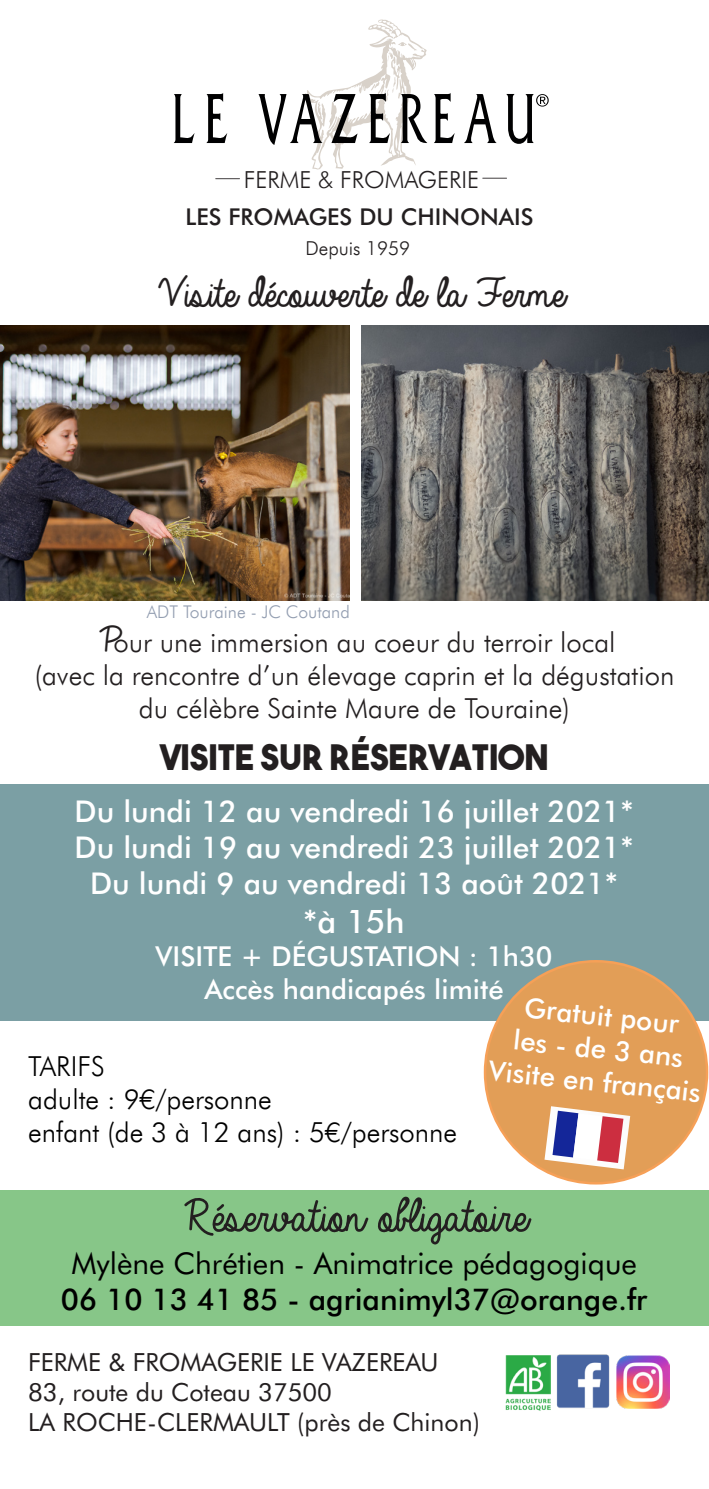
<style>
.page{position:relative;width:709px;height:1489px;background:#fff}
.page>*{position:absolute;margin:0;border:0;box-sizing:border-box;transform-origin:0 0}
.t1{font:50px "Always In My Heart";color:#231f20}
.t2{font:45px "Always In My Heart";color:#231f20}
.t3{font:35px "The Bold Font";color:#231f20}
.t4{font:500 32.5px "Futura BT";color:#fff}
.t5{font:500 30px "Futura BT";color:#fff}
.t6{font:30px "Futura BT";color:#000}
.t7{font:500 30px "Futura BT";color:#000}
.t8{font:300 27.5px "Futura BT";color:#231f20}
.t9{font:500 27.5px "Futura BT";color:#fff}
.t10{font:300 27.5px "Futura BT";color:#000}
.t11{font:25px "Futura BT";color:#231f20}
.t12{font:300 23.5px "Futura BT";color:#231f20}
.t13{font:500 23.25px "Futura BT";color:#231f20}
.t14{font:300 19.25px "Futura BT";color:#231f20}
.t15{font:300 17.5px "Futura BT";color:#939eb1}
.s1{font-family:"Always In My Heart";font-weight:400;font-size:40px}
</style>
<div class="page">
<img style="left:0;top:326px;width:349px;height:274px">
<div style="left:0;top:784px;width:709px;height:236px;background:#7b9fa4"></div>
<img style="left:361px;top:326px;width:347px;height:274px">
<img style="left:550px;top:1354px;width:67px;height:55px">
<img style="left:617px;top:1355px;width:52px;height:53px">
<div style="left:0;top:1190px;width:709px;height:136px;background:#87c688"></div>
<div style="left:485px;top:961px;width:222px;height:222px;background:#e29e57;border-radius:50%"></div>
<img style="left:544px;top:1106px;width:86px;height:63px">
<svg style="left:552px;top:1110px;width:71px;height:52px;background:#b690af"></svg>
<svg style="left:215px;top:178px;width:25px;height:1px"></svg>
<svg style="left:482px;top:178px;width:25px;height:1px"></svg>
<svg style="left:174px;top:94px;width:21px;height:49px"></svg>
<svg style="left:206px;top:93px;width:21px;height:50px"></svg>
<svg style="left:434px;top:93px;width:21px;height:50px"></svg>
<svg style="left:464px;top:94px;width:33px;height:49px"></svg>
<svg style="left:258px;top:19px;width:169px;height:151px"></svg>
<svg style="left:506px;top:94px;width:42px;height:50px"></svg>
<img style="left:505px;top:1355px;width:45px;height:56px">
<p class="t12" style="left:244px;top:165px;width:237px">FERME &amp; FROMAGERIE</p>
<p class="t13" style="left:185px;top:203px;width:349px">LES FROMAGES DU CHINONAIS</p>
<p class="t14" style="left:305px;top:236px;width:106px">Depuis 1959</p>
<p class="t2" style="left:151px;top:269px;width:406px">Visite découverte de la Ferme</p>
<p class="t15" style="left:147px;top:601px;width:204px">ADT Touraine - JC Coutand</p>
<p class="t8" style="left:93px;top:625px;width:523px"><span class="s1">P</span>our une immersion au coeur du terroir local</p>
<p class="t8" style="left:35px;top:658px;width:641px">(avec la rencontre d’un élevage caprin et la dégustation</p>
<p class="t8" style="left:139px;top:691px;width:432px">du célèbre Sainte Maure de Touraine)</p>
<p class="t3" style="left:161px;top:735px;width:389px">VISITE SUR RÉSERVATION</p>
<p class="t5" style="left:74px;top:793px;width:560px">Du lundi 12 au vendredi 16 juillet 2021*</p>
<p class="t5" style="left:74px;top:829px;width:560px">Du lundi 19 au vendredi 23 juillet 2021*</p>
<p class="t5" style="left:90px;top:865px;width:529px">Du lundi 9 au vendredi 13 août 2021*</p>
<p class="t4" style="left:303px;top:901px;width:103px">*à 15h</p>
<p class="t9" style="left:156px;top:939px;width:398px">VISITE + DÉGUSTATION : 1h30</p>
<p class="t9" style="left:204px;top:972px;width:301px">Accès handicapés limité</p>
<p class="t9" style="left:526px;top:990px;width:157px;rotate:6deg">Gratuit pour</p>
<p class="t9" style="left:515px;top:1022px;width:172px;rotate:6deg">les - de 3 ans</p>
<p class="t10" style="left:28px;top:1049px;width:78px">TARIFS</p>
<p class="t9" style="left:490px;top:1053px;width:214px;rotate:6deg">Visite en français</p>
<p class="t10" style="left:28px;top:1082px;width:245px">adulte : 9€/personne</p>
<p class="t10" style="left:28px;top:1115px;width:430px">enfant (de 3 à 12 ans) : 5€/personne</p>
<p class="t1" style="left:176px;top:1188px;width:343px">Réservation obligatoire</p>
<p class="t6" style="left:71px;top:1245px;width:567px">Mylène Chrétien - Animatrice pédagogique</p>
<p class="t7" style="left:61px;top:1281px;width:588px">06 10 13 41 85 - agrianimyl37@orange.fr</p>
<p class="t11" style="left:28px;top:1346px;width:412px">FERME &amp; FROMAGERIE LE VAZEREAU</p>
<p class="t11" style="left:28px;top:1376px;width:305px">83, route du Coteau 37500</p>
<p class="t11" style="left:28px;top:1406px;width:453px">LA ROCHE-CLERMAULT (près de Chinon)</p>
</div>
